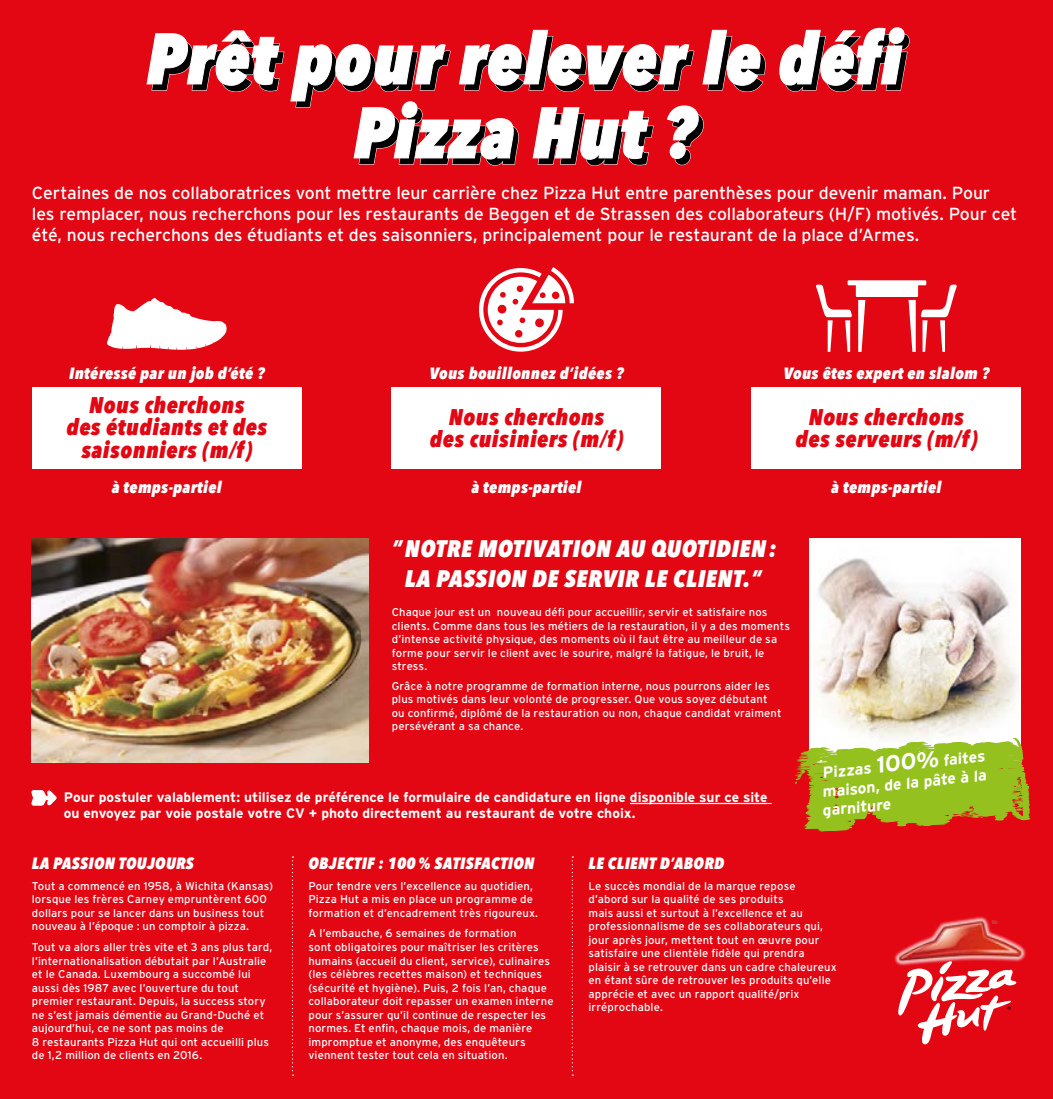
<style>
.page{position:relative;width:1053px;height:1099px;background:#fff}
.page>*{position:absolute;margin:0;border:0;box-sizing:border-box;transform-origin:0 0}
.t1{font:italic 800 condensed 70.88px/74px "Avenir Next LT Pro";letter-spacing:.025em;color:#fff;text-align:center}
.t2{font:italic 800 condensed 23.75px/30px "Avenir Next LT Pro";letter-spacing:.025em;color:#fff;text-align:center}
.t3{font:italic 800 condensed 22.5px/22.5px "Avenir Next LT Pro";letter-spacing:.025em;color:#e30613;text-align:center}
.t4{font:17.5px/21px "Interstate";letter-spacing:-.005em;color:#fff}
.t5{font:italic 800 condensed 16.25px "Avenir Next LT Pro";letter-spacing:.025em;color:#fff}
.t6{font:700 15.62px/18.8px "Interstate";color:#fff;text-align:justify}
.t7{font:700 13.75px/16.5px "Interstate";color:#fff}
.t8{font:11.25px/13.5px "Interstate";letter-spacing:.01em;color:#fff}
.s1{font-size:22.88px}
</style>
<div class="page">
<div style="left:0;top:0;width:1052px;height:1098px;background:#e30613"></div>
<svg style="left:898px;top:967px;width:118px;height:77px"></svg>
<img style="left:894px;top:916px;width:132px;height:51px">
<img style="left:810px;top:539px;width:210px;height:197px">
<svg style="left:292px;top:856px;width:1px;height:219px"></svg>
<svg style="left:571px;top:856px;width:2px;height:219px"></svg>
<img style="left:32px;top:539px;width:337px;height:223px">
<div style="left:751px;top:388px;width:269px;height:81px;background:#fff"></div>
<svg style="left:816px;top:280px;width:141px;height:72px"></svg>
<svg style="left:146px;top:30px;width:138px;height:62px"></svg>
<svg style="left:779px;top:27px;width:130px;height:65px"></svg>
<svg style="left:290px;top:30px;width:475px;height:136px"></svg>
<svg style="left:32px;top:790px;width:24px;height:15px"></svg>
<div style="left:32px;top:388px;width:269px;height:81px;background:#fff"></div>
<div style="left:392px;top:388px;width:269px;height:81px;background:#fff"></div>
<svg style="left:795px;top:736px;width:235px;height:96px"></svg>
<svg style="left:107px;top:298px;width:120px;height:52px"></svg>
<hr style="left:630px;top:802px;width:137px;height:2px;background:#fff">
<svg style="left:479px;top:267px;width:95px;height:84px"></svg>
<h1 class="t1" style="left:146px;top:21px;width:757px">Prêt pour relever le défi<br>Pizza Hut ?</h1>
<p class="t4" style="left:32px;top:182px;width:986px">Certaines de nos collaboratrices vont mettre leur carrière chez Pizza Hut entre parenthèses pour devenir maman. Pour les remplacer, nous recherchons pour les restaurants de Beggen et de Strassen des collaborateurs (H/F) motivés. Pour cet été, nous recherchons des étudiants et des saisonniers, principalement pour le restaurant de la place d’Armes.</p>
<h3 class="t5" style="left:69px;top:363px;width:197px">Intéressé par un job d’été ?</h3>
<h3 class="t3" style="left:66px;top:393px;width:202px">Nous cherchons<br>des étudiants et des saisonniers (m/f)</h3>
<h3 class="t5" style="left:112px;top:477px;width:112px">à temps-partiel</h3>
<h3 class="t5" style="left:429px;top:363px;width:195px">Vous bouillonnez d’idées ?</h3>
<h3 class="t3" style="left:430px;top:405px;width:194px">Nous cherchons des cuisiniers (m/f)</h3>
<h3 class="t5" style="left:471px;top:477px;width:112px">à temps-partiel</h3>
<h3 class="t5" style="left:783px;top:363px;width:207px">Vous êtes expert en slalom ?</h3>
<h3 class="t3" style="left:795px;top:405px;width:183px">Nous cherchons des serveurs (m/f)</h3>
<h3 class="t5" style="left:831px;top:477px;width:112px">à temps-partiel</h3>
<h2 class="t2" style="left:392px;top:533px;width:386px">”NOTRE MOTIVATION AU QUOTIDIEN:<br>LA PASSION DE SERVIR LE CLIENT.”</h2>
<p class="t8" style="left:392px;top:605px;width:399px">Chaque jour est un nouveau défi pour accueillir, servir et satisfaire nos clients. Comme dans tous les métiers de la restauration, il y a des moments d’intense activité physique, des moments où il faut être au meilleur de sa forme pour servir le client avec le sourire, malgré la fatigue, le bruit, le stress.</p>
<p class="t8" style="left:392px;top:678px;width:391px">Grâce à notre programme de formation interne, nous pourrons aider les plus motivés dans leur volonté de progresser. Que vous soyez débutant ou confirmé, diplômé de la restauration ou non, chaque candidat vraiment persévérant a sa chance.</p>
<p class="t7" style="left:64px;top:788px;width:705px">Pour postuler valablement: utilisez de préférence le formulaire de candidature en ligne disponible sur ce site ou envoyez par voie postale votre CV + photo directement au restaurant de votre choix.</p>
<h3 class="t6" style="left:817px;top:764px;width:169px;rotate:-6deg">Pizzas <span class="s1">100%</span> faites maison, de la pâte à la garniture</h3>
<h3 class="t5" style="left:32px;top:852px;width:163px">LA PASSION TOUJOURS</h3>
<p class="t8" style="left:32px;top:878px;width:243px">Tout a commencé en 1958, à Wichita (Kansas) lorsque les frères Carney empruntèrent 600 dollars pour se lancer dans un business tout nouveau à l’époque : un comptoir à pizza.</p>
<p class="t8" style="left:32px;top:940px;width:242px">Tout va alors aller très vite et 3 ans plus tard, l’internationalisation débutait par l’Australie et le Canada. Luxembourg a succombé lui aussi dès 1987 avec l’ouverture du tout premier restaurant. Depuis, la success story ne s’est jamais démentie au Grand-Duché et aujourd’hui, ce ne sont pas moins de<br>8 restaurants Pizza Hut qui ont accueilli plus de 1,2 million de clients en 2016.</p>
<h3 class="t5" style="left:308px;top:852px;width:227px">OBJECTIF : 100 % SATISFACTION</h3>
<p class="t8" style="left:308px;top:878px;width:231px">Pour tendre vers l’excellence au quotidien,<br>Pizza Hut a mis en place un programme de formation et d’encadrement très rigoureux.</p>
<p class="t8" style="left:308px;top:926px;width:246px">A l’embauche, 6 semaines de formation<br>sont obligatoires pour maîtriser les critères humains (accueil du client, service), culinaires (les célèbres recettes maison) et techniques (sécurité et hygiène). Puis, 2 fois l’an, chaque collaborateur doit repasser un examen interne pour s’assurer qu’il continue de respecter les normes. Et enfin, chaque mois, de manière impromptue et anonyme, des enquêteurs viennent tester tout cela en situation.</p>
<h3 class="t5" style="left:588px;top:852px;width:137px">LE CLIENT D’ABORD</h3>
<p class="t8" style="left:588px;top:878px;width:250px">Le succès mondial de la marque repose d’abord sur la qualité de ses produits<br>mais aussi et surtout à l’excellence et au professionnalisme de ses collaborateurs qui, jour après jour, mettent tout en œuvre pour satisfaire une clientèle fidèle qui prendra plaisir à se retrouver dans un cadre chaleureux en étant sûre de retrouver les produits qu’elle apprécie et avec un rapport qualité/prix irréprochable.</p>
</div>
